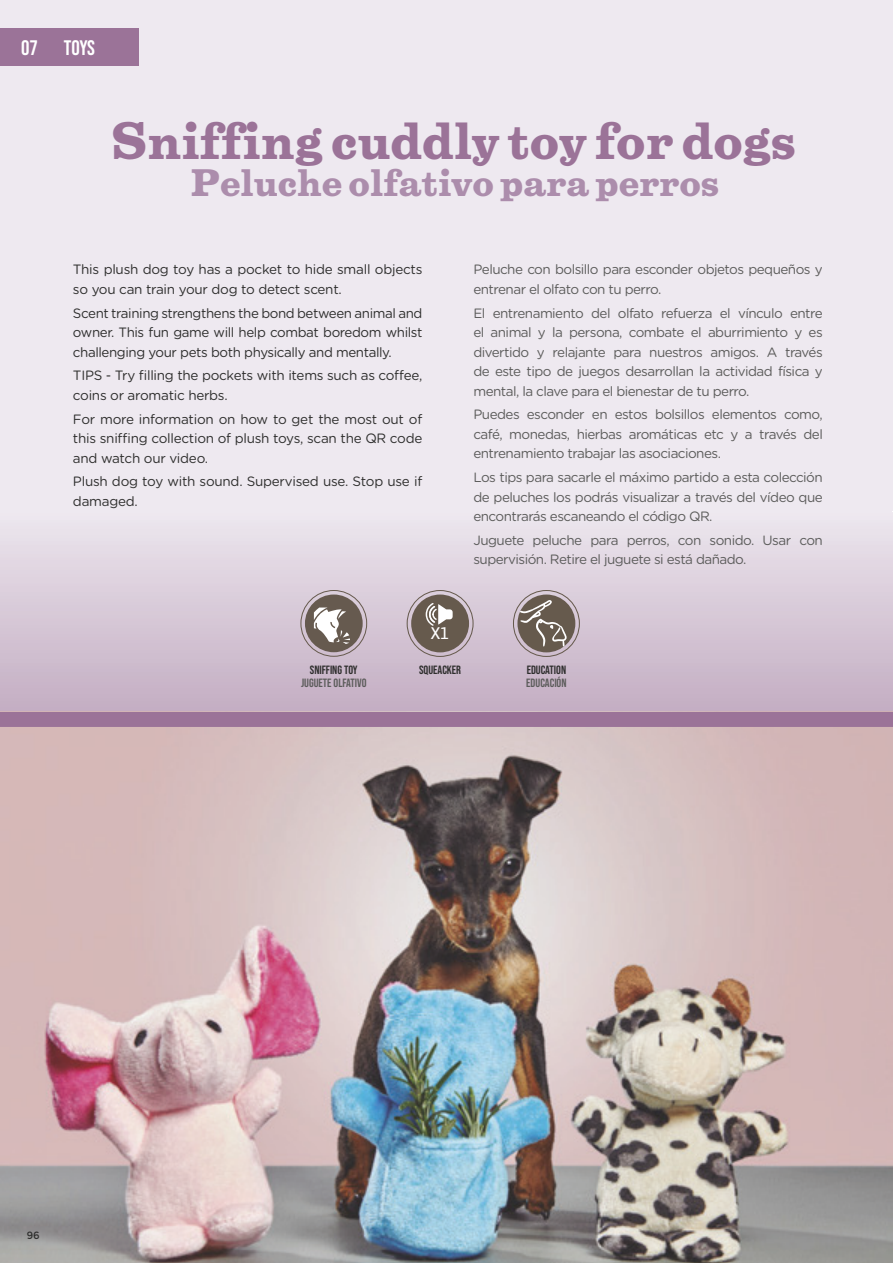
<style>
.page{position:relative;width:893px;height:1263px;background:#eee9f0}
.page>*{position:absolute;margin:0;border:0;box-sizing:border-box;transform-origin:0 0}
.t1{font:700 45px "Belizio";color:#9b7398}
.t2{font:700 33px "Belizio";color:#ac8dac}
.t3{font:21px "Bebas Neue";letter-spacing:-.01em;color:#fff}
.t4{font:16.5px "Flama";color:#fff}
.t5{font:13.5px/19.5px "Gotham Rounded";letter-spacing:-.04em;color:#5c5c5b;text-align:justify}
.t6{font:13.5px/19.5px "Gotham Rounded";letter-spacing:-.02em;color:#2e2e2d}
.t7{font:12px "Bebas Neue";color:#2e2e2d}
.t8{font:12px "Bebas Neue";color:#5c5c5b}
.t9{font:10.5px "Montserrat";color:#2e2e2d}
</style>
<div class="page">
<svg style="left:0;top:541px;width:893px;height:171px;background:#d4c5d4"></svg>
<img style="left:0;top:727px;width:893px;height:536px">
<div style="left:0;top:712px;width:893px;height:15px;background:#9b7398"></div>
<div style="left:517px;top:594px;width:58px;height:58px;background:#665a4d;border-radius:50%"></div>
<div style="left:513px;top:590px;width:67px;height:67px;border:1px solid #665a4d;border-radius:50%"></div>
<svg style="left:520px;top:600px;width:47px;height:47px"></svg>
<svg style="left:407px;top:590px;width:67px;height:67px;background:#988c8a"></svg>
<div style="left:305px;top:594px;width:58px;height:58px;background:#665a4f;border-radius:50%"></div>
<div style="left:300px;top:590px;width:67px;height:67px;border:1px solid #665a4d;border-radius:50%"></div>
<svg style="left:314px;top:607px;width:36px;height:37px"></svg>
<div style="left:0;top:28px;width:139px;height:37px;background:#9b7398"></div>
<h3 class="t3" style="left:21px;top:35px;width:75px">07 Toys</h3>
<h1 class="t1" style="left:110px;top:122px;width:687px">Sniffing cuddly toy for dogs</h1>
<h2 class="t2" style="left:190px;top:170px;width:530px">Peluche olfativo para perros</h2>
<p class="t6" style="left:73px;top:261px;width:351px">This plush dog toy has a pocket to hide small objects so you can train your dog to detect scent.</p>
<p class="t6" style="left:73px;top:304px;width:351px;text-align:justify">Scent training strengthens the bond between animal and owner. This fun game will help combat boredom whilst challenging your pets both physically and mentally.</p>
<p class="t6" style="left:73px;top:367px;width:351px">TIPS - Try filling the pockets with items such as coffee, coins or aromatic herbs.</p>
<p class="t6" style="left:73px;top:410px;width:351px;text-align:justify">For more information on how to get the most out of this sniffing collection of plush toys, scan the QR code and watch our video.</p>
<p class="t6" style="left:73px;top:473px;width:351px">Plush dog toy with sound. Supervised use. Stop use if damaged.</p>
<p class="t5" style="left:473px;top:261px;width:351px">Peluche con bolsillo para esconder objetos pequeños y entrenar el olfato con tu perro.</p>
<p class="t5" style="left:473px;top:304px;width:351px">El entrenamiento del olfato refuerza el vínculo entre el animal y la persona, combate el aburrimiento y es divertido y relajante para nuestros amigos. A través de este tipo de juegos desarrollan la actividad física y mental, la clave para el bienestar de tu perro.</p>
<p class="t5" style="left:473px;top:405px;width:351px">Puedes esconder en estos bolsillos elementos como, café, monedas, hierbas aromáticas etc y a través del entrenamiento trabajar las asociaciones.</p>
<p class="t5" style="left:473px;top:468px;width:351px">Los tips para sacarle el máximo partido a esta colección de peluches los podrás visualizar a través del vídeo que encontrarás escaneando el código QR.</p>
<p class="t5" style="left:473px;top:531px;width:351px">Juguete peluche para perros, con sonido. Usar con supervisión. Retire el juguete si está dañado.</p>
<p class="t7" style="left:310px;top:663px;width:49px">SNIFFING TOY</p>
<p class="t8" style="left:301px;top:676px;width:67px">JUGUETE OLFATIVO</p>
<p class="t4" style="left:431px;top:623px;width:20px">X1</p>
<p class="t7" style="left:419px;top:663px;width:43px">SQUEACKER</p>
<p class="t7" style="left:527px;top:663px;width:41px">EDUCATION</p>
<p class="t8" style="left:526px;top:676px;width:42px">EDUCACIÓN</p>
<p class="t9" style="left:27px;top:1231px;width:14px">96</p>
</div>
